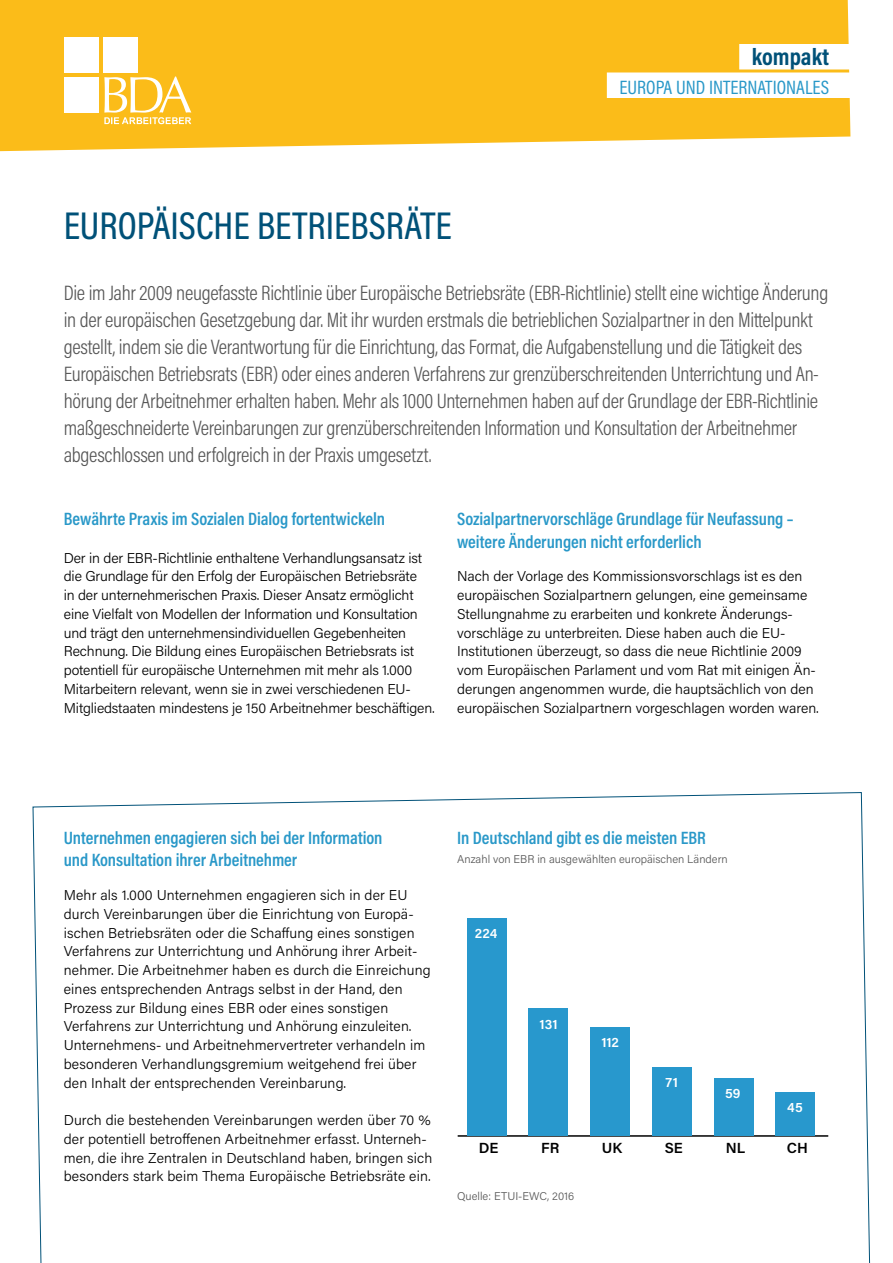
<style>
.page{position:relative;width:893px;height:1263px;background:#fff}
.page>*{position:absolute;margin:0;border:0;box-sizing:border-box;transform-origin:0 0}
._02_Headline{font:500 39px "Acumin Pro Cond";color:#005178}
._01_Ausgabe{font:700 24px "Acumin Pro Cond";color:#005178}
._04_Teaser{font:300 21px/27px "Acumin Pro Cond";letter-spacing:-.015em;color:#565656}
._01_Ausgabe-2{font:19.5px "Acumin Pro Cond";color:#2998c8}
._05_Zwischenüberschr{font:600 18px/22.5px "Acumin Pro Cond";letter-spacing:-.005em;color:#2998c8}
.t1{font:600 14.7px "Acumin Pro";color:#000}
._06_Fließtext{font:300 14.25px/18.8px "Acumin Pro";color:#000}
.t2{font:600 13.65px "Acumin Pro";color:#fff}
.t3{font:300 11.25px "Acumin Pro";color:#565656}
</style>
<div class="page">
<svg style="left:32px;top:792px;width:839px;height:471px"></svg>
<div style="left:0;top:0;width:850px;height:151px;background:#fbbc19"></div>
<div style="left:64px;top:38px;width:35px;height:35px;background:#fff"></div>
<div style="left:64px;top:77px;width:35px;height:36px;background:#fff"></div>
<div style="left:103px;top:38px;width:35px;height:35px;background:#fff"></div>
<svg style="left:104px;top:77px;width:87px;height:47px"></svg>
<hr style="left:519px;top:893px;width:1px;height:243px;background:#000">
<hr style="left:581px;top:893px;width:1px;height:243px;background:#000">
<hr style="left:642px;top:893px;width:1px;height:243px;background:#000">
<hr style="left:704px;top:893px;width:1px;height:243px;background:#000">
<hr style="left:766px;top:893px;width:1px;height:243px;background:#000">
<hr style="left:828px;top:893px;width:1px;height:243px;background:#000">
<hr style="left:458px;top:1135px;width:370px;height:1px;background:#000">
<hr style="left:458px;top:1087px;width:370px;height:1px;background:#000">
<hr style="left:458px;top:1038px;width:370px;height:1px;background:#000">
<hr style="left:458px;top:990px;width:370px;height:1px;background:#000">
<hr style="left:458px;top:941px;width:370px;height:1px;background:#000">
<hr style="left:458px;top:893px;width:370px;height:1px;background:#000">
<div style="left:467px;top:919px;width:39px;height:217px;background:#2898cd"></div>
<div style="left:529px;top:1009px;width:39px;height:127px;background:#2898cd"></div>
<div style="left:590px;top:1027px;width:40px;height:109px;background:#2898cd"></div>
<div style="left:652px;top:1067px;width:40px;height:69px;background:#2898cd"></div>
<div style="left:714px;top:1079px;width:39px;height:57px;background:#2898cd"></div>
<div style="left:776px;top:1092px;width:39px;height:44px;background:#2898cd"></div>
<div style="left:739px;top:44px;width:111px;height:25px;background:#fff"></div>
<div style="left:607px;top:72px;width:243px;height:26px;background:#fff"></div>
<p class="_02_Headline" style="left:64px;top:201px;width:389px">EUROPÄISCHE BETRIEBSRÄTE</p>
<p class="_01_Ausgabe" style="left:752px;top:41px;width:79px">kompakt</p>
<p class="_01_Ausgabe-2" style="left:620px;top:74px;width:211px">EUROPA UND INTERNATIONALES</p>
<p class="_04_Teaser" style="left:64px;top:279px;width:766px">Die im Jahr 2009 neugefasste Richtlinie über Europäische Betriebsräte (EBR-Richtlinie) stellt eine wichtige Änderung in der europäischen Gesetzgebung dar. Mit ihr wurden erstmals die betrieblichen Sozialpartner in den Mittelpunkt gestellt, indem sie die Verantwortung für die Einrichtung, das Format, die Aufgabenstellung und die Tätigkeit des Europäischen Betriebsrats (EBR) oder eines anderen Verfahrens zur grenzüberschreitenden Unterrichtung und An&shy;hörung der Arbeitnehmer erhalten haben. Mehr als 1000 Unternehmen haben auf der Grundlage der EBR-Richtlinie maßgeschneiderte Vereinbarungen zur grenzüberschreitenden Information und Konsultation der Arbeitnehmer abgeschlossen und erfolgreich in der Praxis umgesetzt.</p>
<p class="_05_Zwischenüberschr" style="left:64px;top:507px;width:323px">Bewährte Praxis im Sozialen Dialog fortentwickeln</p>
<p class="_06_Fließtext" style="left:64px;top:548px;width:372px">Der in der EBR-Richtlinie enthaltene Verhandlungsansatz ist die Grundlage für den Erfolg der Europäischen Betriebsräte<br>in der unternehmerischen Praxis. Dieser Ansatz ermöglicht eine Vielfalt von Modellen der Information und Konsultation und trägt den unternehmensindividuellen Gegebenheiten Rechnung. Die Bildung eines Europäischen Betriebsrats ist potentiell für europäische Unternehmen mit mehr als 1.000<br>Mitarbeitern relevant, wenn sie in zwei verschiedenen EU-Mitgliedstaaten mindestens je 150 Arbeitnehmer beschäftigen.</p>
<p class="_05_Zwischenüberschr" style="left:457px;top:507px;width:338px">Sozialpartnervorschläge Grundlage für Neufassung – weitere Änderungen nicht erforderlich</p>
<p class="_06_Fließtext" style="left:457px;top:566px;width:363px">Nach der Vorlage des Kommissionsvorschlags ist es den europäischen Sozialpartnern gelungen, eine gemeinsame Stellungnahme zu erarbeiten und konkrete Änderungs&shy;vorschläge zu unterbreiten. Diese haben auch die EU-Institutionen überzeugt, so dass die neue Richtlinie 2009 vom Europäischen Parlament und vom Rat mit einigen Än&shy;derungen angenommen wurde, die hauptsächlich von den europäischen Sozialpartnern vorgeschlagen worden waren.</p>
<p class="_05_Zwischenüberschr" style="left:64px;top:826px;width:320px">Unternehmen engagieren sich bei der Information und Konsultation ihrer Arbeitnehmer</p>
<p class="_06_Fließtext" style="left:64px;top:885px;width:368px">Mehr als 1.000 Unternehmen engagieren sich in der EU durch Vereinbarungen über die Einrichtung von Europä&shy;ischen Betriebsräten oder die Schaffung eines sonstigen Verfahrens zur Unterrichtung und Anhörung ihrer Arbeit&shy;nehmer. Die Arbeitnehmer haben es durch die Einreichung eines entsprechenden Antrags selbst in der Hand, den Prozess zur Bildung eines EBR oder eines sonstigen Verfahrens zur Unterrichtung und Anhörung einzuleiten.<br>Unternehmens- und Arbeitnehmervertreter verhandeln im besonderen Verhandlungsgremium weitgehend frei über den Inhalt der entsprechenden Vereinbarung.</p>
<p class="_06_Fließtext" style="left:64px;top:1110px;width:370px">Durch die bestehenden Vereinbarungen werden über 70 % der potentiell betroffenen Arbeitnehmer erfasst. Unterneh&shy;men, die ihre Zentralen in Deutschland haben, bringen sich besonders stark beim Thema Europäische Betriebsräte ein.</p>
<p class="_05_Zwischenüberschr" style="left:457px;top:826px;width:250px">In Deutschland gibt es die meisten EBR</p>
<p class="t3" style="left:457px;top:851px;width:272px">Anzahl von EBR in ausgewählten europäischen Ländern</p>
<p class="t2" style="left:475px;top:924px;width:24px">224</p>
<p class="t2" style="left:540px;top:1015px;width:20px">131</p>
<p class="t2" style="left:601px;top:1033px;width:19px">112</p>
<p class="t2" style="left:666px;top:1072px;width:14px">71</p>
<p class="t2" style="left:725px;top:1084px;width:17px">59</p>
<p class="t2" style="left:787px;top:1097px;width:17px">45</p>
<p class="t1" style="left:479px;top:1137px;width:21px">DE</p>
<p class="t1" style="left:541px;top:1137px;width:20px">FR</p>
<p class="t1" style="left:602px;top:1137px;width:22px">UK</p>
<p class="t1" style="left:665px;top:1137px;width:19px">SE</p>
<p class="t1" style="left:726px;top:1137px;width:21px">NL</p>
<p class="t1" style="left:787px;top:1137px;width:23px">CH</p>
<p class="t3" style="left:457px;top:1188px;width:119px">Quelle: ETUI-EWC, 2016</p>
</div>
